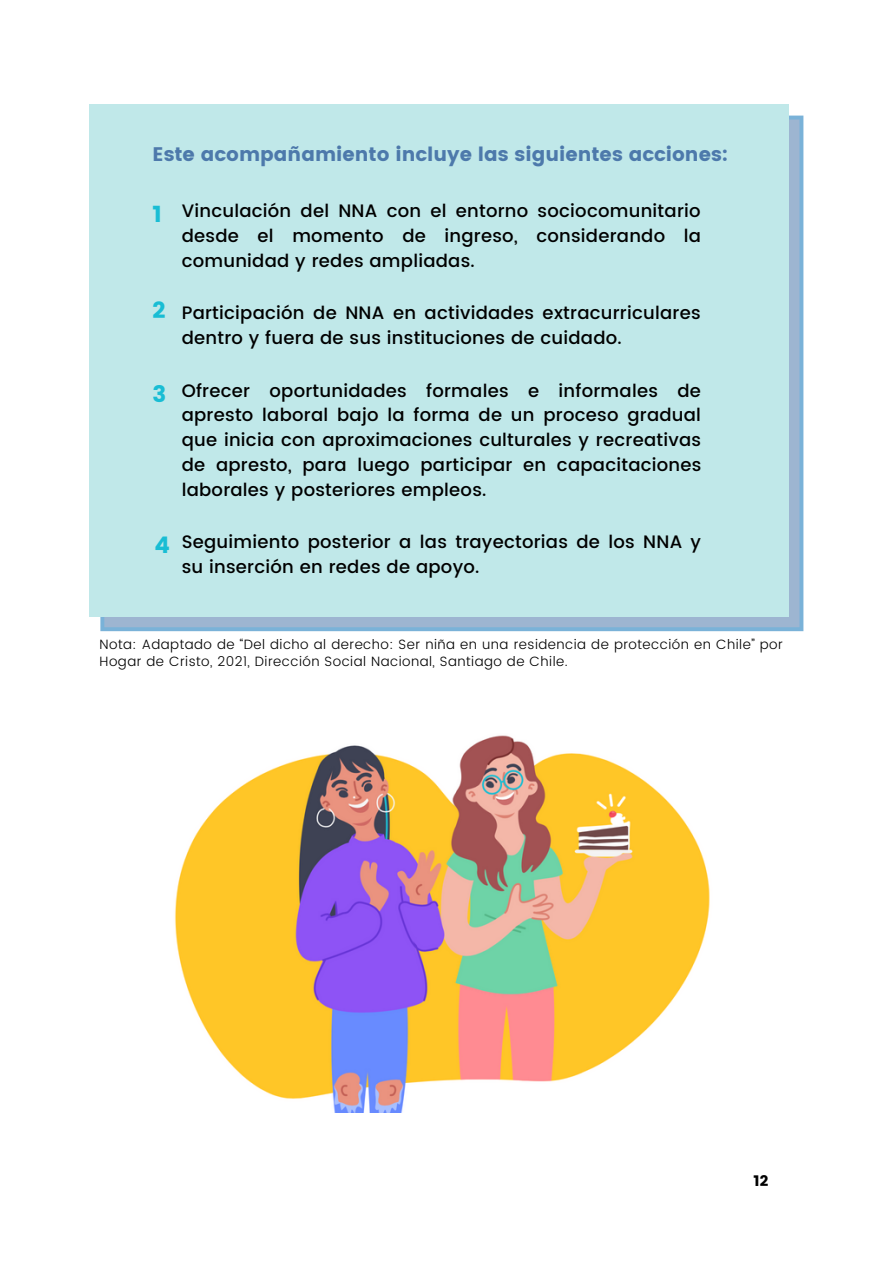
<style>
.page{position:relative;width:893px;height:1264px;background:#fff}
.page>*{position:absolute;margin:0;border:0;box-sizing:border-box;transform-origin:0 0}
.t1{font:22.8px "Poppins";color:#19bdd4}
.t2{font:19.5px "Poppins";color:#4d79ab}
.t3{font:500 18px/24.8px "Poppins";letter-spacing:.015em;color:#000;text-align:justify}
.t4{font:15px "Poppins";color:#000}
.t5{font:300 13.5px/16.8px "Poppins";letter-spacing:.035em;color:#000}
.s1{font-weight:400;font-size:22.8px;color:#19bdd4}
</style>
<div class="page">
<svg style="left:100px;top:116px;width:703px;height:515px;background:#96b7d4"></svg>
<div style="left:89px;top:104px;width:699px;height:512px;background:#c0e8e9"></div>
<img style="left:174px;top:735px;width:536px;height:377px">
<p class="t2" style="left:152px;top:143px;width:577px">Este acompañamiento incluye las siguientes acciones:</p>
<p class="t3" style="left:182px;top:198px;width:521px;text-indent:-29px"><span class="s1">1</span> Vinculación del NNA con el entorno sociocomunitario desde el momento de ingreso, considerando la comunidad y redes ampliadas.</p>
<p class="t3" style="left:182px;top:300px;width:520px;text-indent:-29px"><span class="s1">2</span> Participación de NNA en actividades extracurriculares dentro y fuera de sus instituciones de cuidado.</p>
<p class="t3" style="left:182px;top:378px;width:521px;text-indent:-29px"><span class="s1">3</span> Ofrecer oportunidades formales e informales de apresto laboral bajo la forma de un proceso gradual que inicia con aproximaciones culturales y recreativas de apresto, para luego participar en capacitaciones laborales y posteriores empleos.</p>
<p class="t1" style="left:155px;top:532px;width:17px">4</p>
<p class="t3" style="left:182px;top:529px;width:521px">Seguimiento posterior a las trayectorias de los NNA y su inserción en redes de apoyo.</p>
<p class="t5" style="left:100px;top:635px;width:684px">Nota: Adaptado de “Del dicho al derecho: Ser niña en una residencia de protección en Chile” por<br>Hogar de Cristo, 2021, Dirección Social Nacional, Santiago de Chile.</p>
<p class="t4" style="left:753px;top:1172px;width:16px">12</p>
</div>
